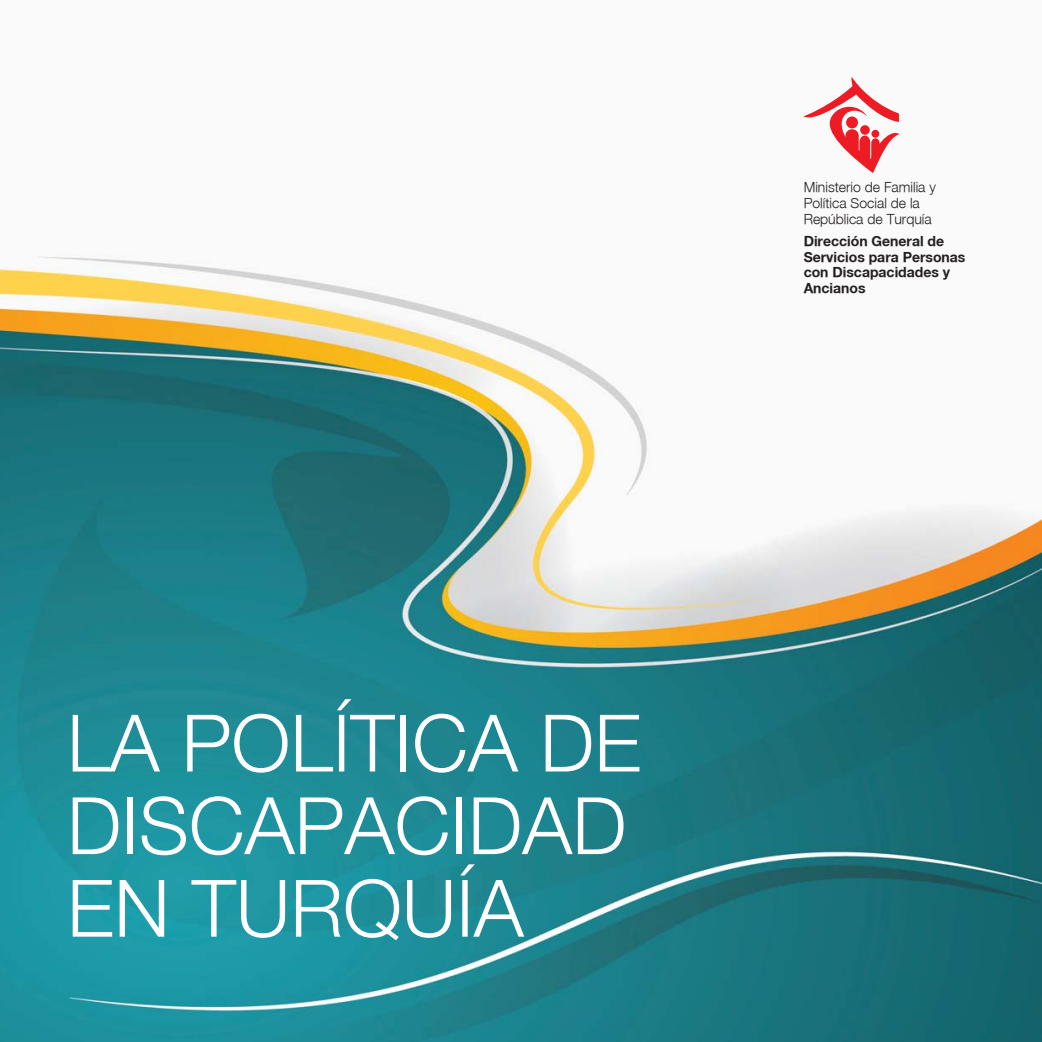
<style>
.page{position:relative;width:1042px;height:1042px;background:#fff}
.page>*{position:absolute;margin:0;border:0;box-sizing:border-box;transform-origin:0 0}
.t1{font:300 79.27px/82.6px "Helvetica Neue";color:#fff}
.t2{font:700 14px/15.8px "Helvetica Neue";color:#231f20}
.t3{font:300 14px/15.8px "Helvetica Neue";color:#231f20}
</style>
<div class="page">
<img style="left:0;top:134px;width:1042px;height:908px">
<svg style="left:803px;top:77px;width:96px;height:96px"></svg>
<h1 class="t1" style="left:67px;top:700px;width:576px">LA POLÍTICA DE<br>DISCAPACIDAD<br>EN TURQUÍA</h1>
<p class="t3" style="left:803px;top:179px;width:134px">Ministerio de Familia y<br>Política Social de la<br>República de Turquía</p>
<p class="t2" style="left:803px;top:233px;width:163px">Dirección General de<br>Servicios para Personas con Discapacidades y<br>Ancianos</p>
</div>
